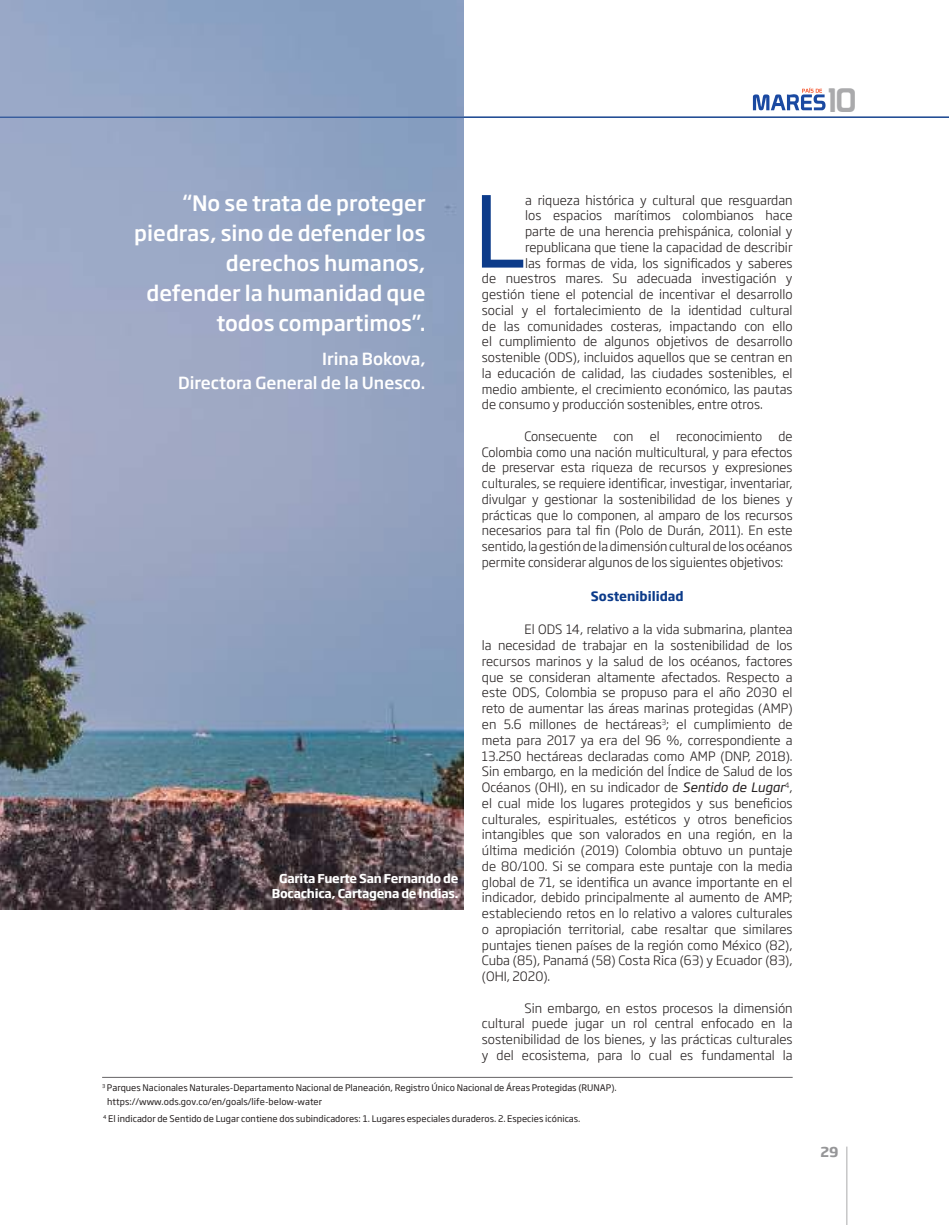
<style>
.page{position:relative;width:949px;height:1225px;background:#fff}
.page>*{position:absolute;margin:0;border:0;box-sizing:border-box;transform-origin:0 0}
.t1{font:97.5px "Soho Gothic Pro";color:#0c3b8a}
.t2{font:33px "Prototype";color:#aaaaac}
.t3{font:500 21px/30px "Soho Gothic Pro";color:#fff;text-align:right}
.t4{font:500 16.5px/24px "Soho Gothic Pro";color:#fff;text-align:right}
.t5{font:700 13.5px "Soho Gothic Pro";color:#969698}
.t6{font:300 12.75px/15.8px "Soho Gothic Pro";color:#241f1f;text-align:justify}
.t7{font:700 12.75px "Soho Gothic Pro";color:#0c3b8a}
.t8{font:700 12px/15px "Soho Gothic Pro";letter-spacing:-.02em;color:#fff;text-align:right}
.t9{font:9px/13.5px "Soho Gothic Pro";color:#241f1f}
.s1{font-weight:400;font-style:italic}
</style>
<div class="page">
<hr style="left:846px;top:1146px;width:1px;height:79px;background:#aaaaac">
<svg style="left:752px;top:88px;width:73px;height:22px"></svg>
<img style="left:0;top:0;width:463px;height:909px">
<hr style="left:0;top:117px;width:948px;height:1px;background:#0c3b8a">
<hr style="left:102px;top:1077px;width:690px;height:1px;background:#656365">
<h2 class="t2" style="left:827px;top:81px;width:30px">10</h2>
<h1 class="t1" style="left:473px;top:156px;width:53px">L</h1>
<p class="t6" style="left:525px;top:191px;width:269px">a riqueza histórica y cultural que resguardan</p>
<h3 class="t3" style="left:134px;top:187px;width:293px">“No se trata de proteger piedras, sino de defender los derechos humanos, defender la humanidad que todos compartimos”.</h3>
<p class="t4" style="left:178px;top:346px;width:249px">Irina Bokova,<br>Directora General de la Unesco.</p>
<p class="t6" style="left:525px;top:207px;width:269px">los espacios marítimos colombianos hace</p>
<p class="t6" style="left:525px;top:223px;width:269px">parte de una herencia prehispánica, colonial y</p>
<p class="t6" style="left:525px;top:238px;width:269px">republicana que tiene la capacidad de describir</p>
<p class="t6" style="left:525px;top:254px;width:269px">las formas de vida, los significados y saberes</p>
<p class="t6" style="left:482px;top:270px;width:312px">de nuestros mares. Su adecuada investigación y</p>
<p class="t6" style="left:482px;top:286px;width:312px">gestión tiene el potencial de incentivar el desarrollo</p>
<p class="t6" style="left:482px;top:301px;width:312px">social y el fortalecimiento de la identidad cultural</p>
<p class="t6" style="left:482px;top:317px;width:312px">de las comunidades costeras, impactando con ello</p>
<p class="t6" style="left:482px;top:333px;width:312px">el cumplimiento de algunos objetivos de desarrollo</p>
<p class="t6" style="left:482px;top:349px;width:312px">sostenible (ODS), incluidos aquellos que se centran en</p>
<p class="t6" style="left:482px;top:364px;width:312px">la educación de calidad, las ciudades sostenibles, el</p>
<p class="t6" style="left:482px;top:380px;width:312px">medio ambiente, el crecimiento económico, las pautas</p>
<p class="t6" style="left:482px;top:396px;width:282px">de consumo y producción sostenibles, entre otros.</p>
<p class="t6" style="left:524px;top:427px;width:74px">Consecuente</p>
<p class="t6" style="left:613px;top:427px;width:21px">con</p>
<p class="t6" style="left:649px;top:427px;width:11px">el</p>
<p class="t6" style="left:676px;top:427px;width:87px">reconocimiento</p>
<p class="t6" style="left:482px;top:427px;width:312px;text-indent:296px">de Colombia como una nación multicultural, y para efectos de preservar esta riqueza de recursos y expresiones culturales, se requiere identificar, investigar, inventariar, divulgar y gestionar la sostenibilidad de los bienes y prácticas que lo componen, al amparo de los recursos necesarios para tal fin (Polo de Durán, 2011). En este sentido, la gestión de la dimensión cultural de los océanos permite considerar algunos de los siguientes objetivos:</p>
<p class="t7" style="left:590px;top:586px;width:94px">Sostenibilidad</p>
<p class="t6" style="left:482px;top:621px;width:312px;text-indent:43px">El ODS 14, relativo a la vida submarina, plantea la necesidad de trabajar en la sostenibilidad de los recursos marinos y la salud de los océanos, factores que se consideran altamente afectados. Respecto a este ODS, Colombia se propuso para el año 2030 el reto de aumentar las áreas marinas protegidas (AMP) en 5.6 millones de hectáreas<sup>3</sup>; el cumplimiento de meta para 2017 ya era del 96 %, correspondiente a 13.250 hectáreas declaradas como AMP (DNP, 2018).<br>Sin embargo, en la medición del Índice de Salud de los Océanos (OHI), en su indicador de <span class="s1">Sentido de Lugar</span><sup>4</sup>, el cual mide los lugares protegidos y sus beneficios culturales, espirituales, estéticos y otros beneficios intangibles que son valorados en una región, en la última medición (2019) Colombia obtuvo un puntaje de 80/100. Si se compara este puntaje con la media global de 71, se identifica un avance importante en el indicador, debido principalmente al aumento de AMP; estableciendo retos en lo relativo a valores culturales o apropiación territorial, cabe resaltar que similares puntajes tienen países de la región como México (82), Cuba (85), Panamá (58) Costa Rica (63) y Ecuador (83), (OHI, 2020).</p>
<p class="t6" style="left:482px;top:999px;width:312px;text-indent:43px">Sin embargo, en estos procesos la dimensión cultural puede jugar un rol central enfocado en la sostenibilidad de los bienes, y las prácticas culturales y del ecosistema, para lo cual es fundamental la</p>
<p class="t9" style="left:107px;top:1080px;width:511px;text-indent:-5px"><sup>3</sup> Parques Nacionales Naturales-Departamento Nacional de Planeación, Registro Único Nacional de Áreas Protegidas (RUNAP). https://www.ods.gov.co/en/goals/life-below-water</p>
<p class="t9" style="left:103px;top:1111px;width:478px"><sup>4</sup> El indicador de Sentido de Lugar contiene dos subindicadores: 1. Lugares especiales duraderos. 2. Especies icónicas.</p>
<p class="t8" style="left:272px;top:870px;width:188px">Garita Fuerte San Fernando de<br>Bocachica, Cartagena de Indias.</p>
<p class="t5" style="left:820px;top:1141px;width:20px">29</p>
</div>
